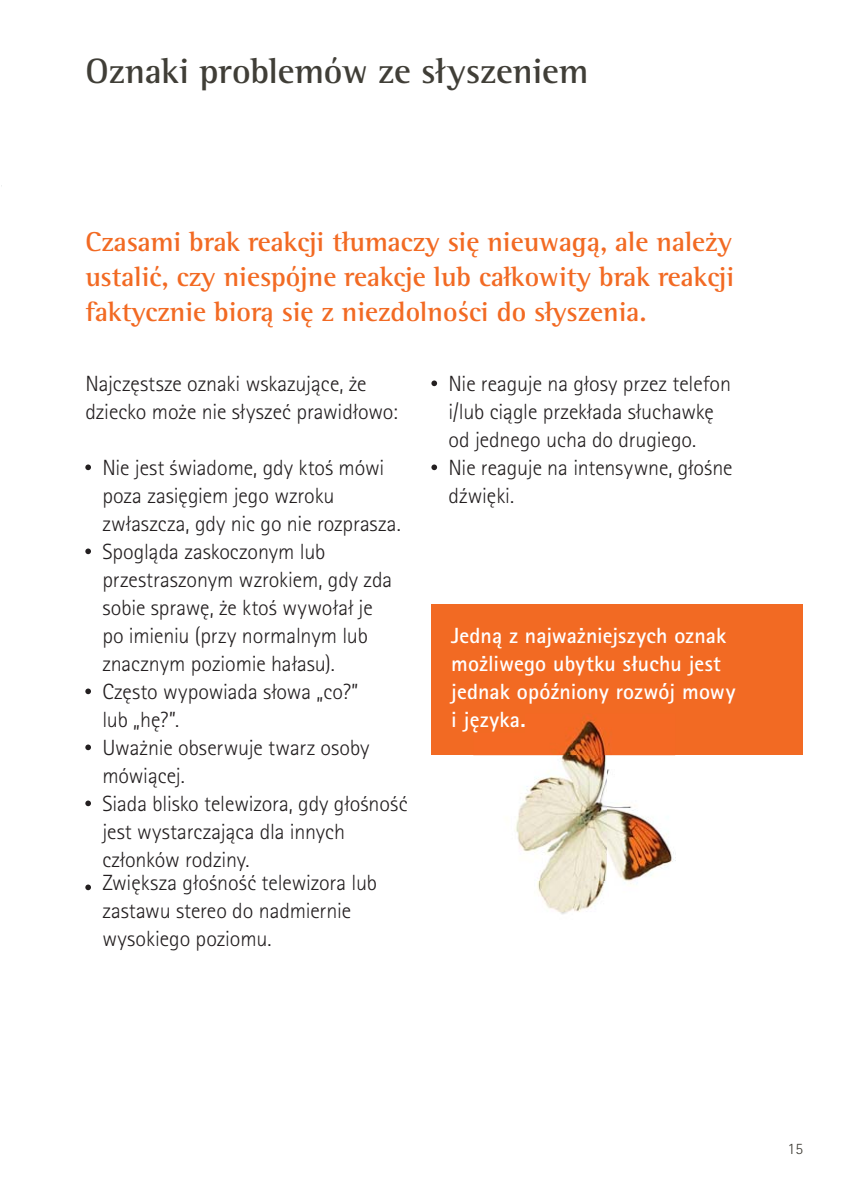
<style>
.page{position:relative;width:843px;height:1194px;background:#fff}
.page>*{position:absolute;margin:0;border:0;box-sizing:border-box;transform-origin:0 0}
.t1{font:700 36px "Rotis Semi Serif Pro";color:#403e37}
.t2{font:700 28px/35px "Rotis Semi Serif Pro";color:#f26a23;text-align:justify}
.t3{font:300 22px/28px "Rotis Sans Serif Pro";letter-spacing:-.005em;color:#231f20}
.t4{font:700 22px/28px "Rotis Sans Serif Pro";letter-spacing:.01em;color:#fff}
.t5{font:300 16px "Rotis Sans Serif Pro";color:#403e37}
</style>
<div class="page">
<svg style="left:85px;top:464px;width:6px;height:6px"></svg>
<svg style="left:85px;top:548px;width:6px;height:6px"></svg>
<svg style="left:85px;top:688px;width:6px;height:6px"></svg>
<svg style="left:85px;top:744px;width:6px;height:6px"></svg>
<svg style="left:85px;top:800px;width:6px;height:6px"></svg>
<svg style="left:85px;top:884px;width:6px;height:6px"></svg>
<svg style="left:431px;top:380px;width:6px;height:6px"></svg>
<svg style="left:431px;top:464px;width:6px;height:6px"></svg>
<div style="left:431px;top:604px;width:371px;height:151px;background:#f26a23"></div>
<img style="left:473px;top:717px;width:202px;height:197px">
<img style="left:473px;top:717px;width:51px;height:16px">
<h1 class="t1" style="left:85px;top:57px;width:504px">Oznaki problemów ze słyszeniem</h1>
<p class="t2" style="left:85px;top:227px;width:650px">Czasami brak reakcji tłumaczy się nieuwagą, ale należy ustalić, czy niespójne reakcje lub całkowity brak reakcji faktycznie biorą się z niezdolności do słyszenia.</p>
<p class="t3" style="left:85px;top:372px;width:314px">Najczęstsze oznaki wskazujące, że dziecko może nie słyszeć prawidłowo:</p>
<p class="t3" style="left:102px;top:456px;width:307px">Nie jest świadome, gdy ktoś mówi poza zasięgiem jego wzroku zwłaszcza, gdy nic go nie rozprasza.<br>Spogląda zaskoczonym lub przestraszonym wzrokiem, gdy zda sobie sprawę, że ktoś wywołał je<br>po imieniu (przy normalnym lub znacznym poziomie hałasu).<br>Często wypowiada słowa „co?”<br>lub „hę?”.<br>Uważnie obserwuje twarz osoby mówiącej.<br>Siada blisko telewizora, gdy głośność jest wystarczająca dla innych członków rodziny.</p>
<p class="t3" style="left:102px;top:871px;width:276px">Zwiększa głośność telewizora lub zastawu stereo do nadmiernie wysokiego poziomu.</p>
<p class="t3" style="left:448px;top:372px;width:286px">Nie reaguje na głosy przez telefon i/lub ciągle przekłada słuchawkę od jednego ucha do drugiego.<br>Nie reaguje na intensywne, głośne dźwięki.</p>
<p class="t4" style="left:451px;top:624px;width:286px">Jedną z najważniejszych oznak możliwego ubytku słuchu jest jednak opóźniony rozwój mowy i języka.</p>
<p class="t5" style="left:787px;top:1143px;width:17px">15</p>
</div>
